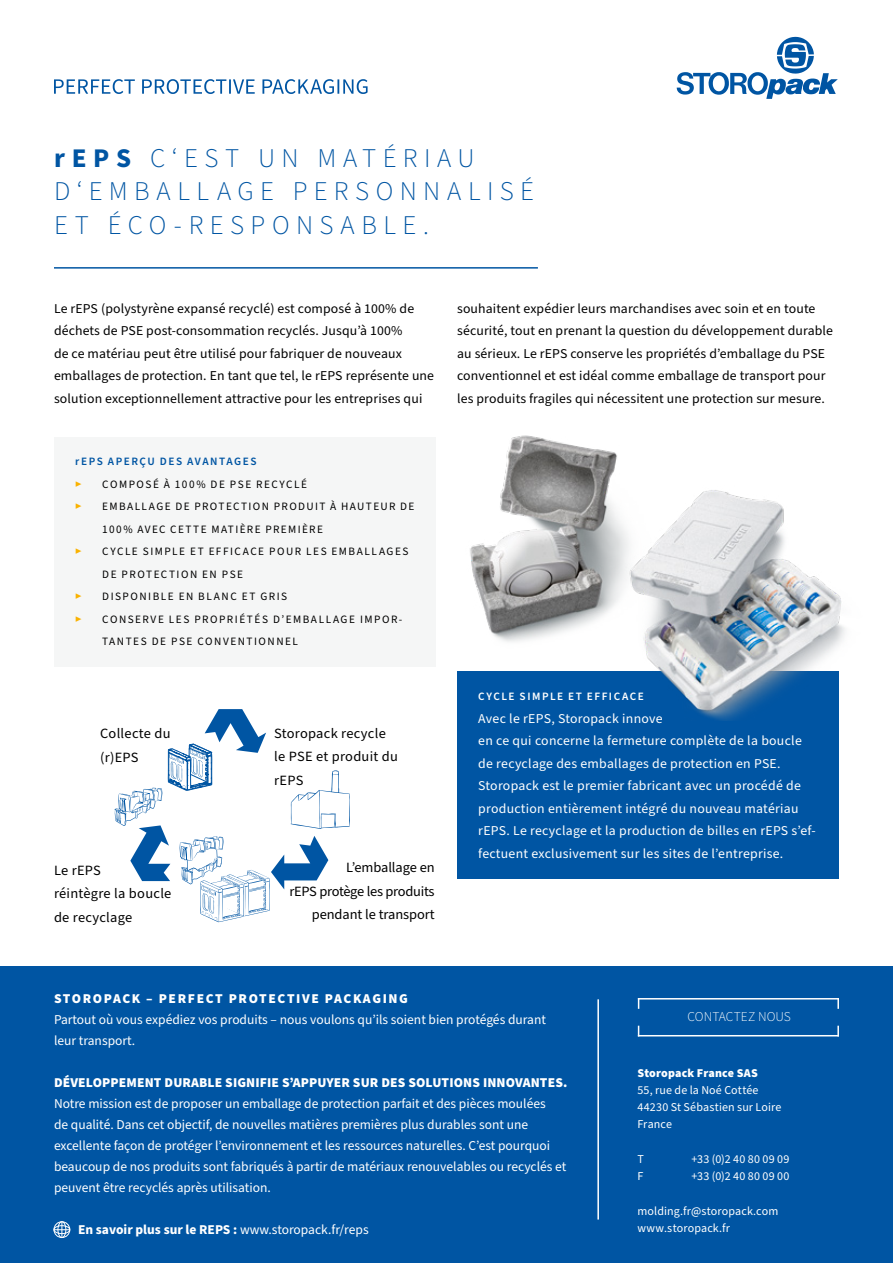
<style>
.page{position:relative;width:893px;height:1263px;background:#fff}
.page>*{position:absolute;margin:0;border:0;box-sizing:border-box;transform-origin:0 0}
.Headline__blue__ligh{font:300 27px "Source Sans Pro";letter-spacing:.24em;color:#0055a3}
.t1{font:14.1px/23.5px "Source Sans Pro";letter-spacing:.01em;color:#000}
.t2{font:14.1px/23.5px "Source Sans Pro";letter-spacing:-.01em;color:#000;text-align:right}
.Text_body_black__reg{font:13.5px/22.5px "Source Sans Pro";letter-spacing:.01em;color:#000}
.Text_body_white__reg{font:13.5px/21px "Source Sans Pro";color:#fff}
.Text_body_white__reg-2{font:13.5px/22.5px "Source Sans Pro";letter-spacing:.02em;color:#fff}
.t3{font:900 13.5px "Source Sans Pro";letter-spacing:.01em;color:#fff}
.t4{font:700 13.5px "Source Sans Pro";color:#fff}
.t5{font:900 13.5px "Source Sans Pro";letter-spacing:.12em;color:#fff}
.t6{font:300 13.5px "Source Sans Pro";letter-spacing:.005em;color:#fff}
.t7{font:12px/17.2px "Source Sans Pro";letter-spacing:.01em;color:#fff}
.t8{font:11.25px/22.5px "Source Sans Pro";letter-spacing:.135em;color:#000}
.Subheadline_blue__se{font:600 11.25px "Source Sans Pro";letter-spacing:.135em;color:#0055a3}
.Subheadline_white__s{font:600 11.25px "Source Sans Pro";letter-spacing:.135em;color:#fff}
.t9{font:11.25px "Source Sans Pro";color:#fab200}
.s1{font-weight:700}
.s2{font-weight:400}
.s3{font-weight:900}
</style>
<div class="page">
<svg style="left:677px;top:37px;width:161px;height:62px"></svg>
<svg style="left:54px;top:79px;width:314px;height:15px"></svg>
<div style="left:0;top:966px;width:893px;height:297px;background:#0055a3"></div>
<hr style="left:597px;top:999px;width:2px;height:220px;background:#fff">
<div style="left:54px;top:1221px;width:16px;height:17px;border:1px solid #fff;border-radius:50%"></div>
<div style="left:58px;top:1221px;width:8px;height:17px;border:1px solid #fff;border-radius:50%"></div>
<svg style="left:54px;top:1222px;width:16px;height:16px"></svg>
<div style="left:54px;top:437px;width:382px;height:229px;background:#f5f6f6"></div>
<div style="left:457px;top:672px;width:382px;height:207px;background:#0055a3"></div>
<hr style="left:54px;top:267px;width:484px;height:2px;background:#0055a3">
<hr style="left:638px;top:998px;width:201px;height:1px;background:#fff">
<svg style="left:837px;top:999px;width:2px;height:10px"></svg>
<hr style="left:638px;top:1035px;width:201px;height:1px;background:#fff">
<svg style="left:837px;top:1026px;width:2px;height:9px"></svg>
<svg style="left:115px;top:709px;width:235px;height:213px"></svg>
<img style="left:607px;top:490px;width:238px;height:230px">
<img style="left:470px;top:435px;width:200px;height:215px">
<p class="Headline__blue__ligh" style="left:54px;top:140px;width:422px"><span class="s1">rEPS</span> C‘EST UN MATÉRIAU</p>
<p class="Headline__blue__ligh" style="left:54px;top:173px;width:482px">D‘EMBALLAGE PERSONNALISÉ</p>
<p class="Headline__blue__ligh" style="left:54px;top:207px;width:376px">ET ÉCO-RESPONSABLE.</p>
<p class="Text_body_black__reg" style="left:54px;top:297px;width:382px">Le rEPS (polystyrène expansé recyclé) est composé à 100% de déchets de PSE post-consommation recyclés. Jusqu’à 100%<br>de ce matériau peut être utilisé pour fabriquer de nouveaux emballages de protection. En tant que tel, le rEPS représente une solution exceptionnellement attractive pour les entreprises qui</p>
<p class="Text_body_black__reg" style="left:457px;top:297px;width:377px">souhaitent expédier leurs marchandises avec soin et en toute sécurité, tout en prenant la question du développement durable au sérieux. Le rEPS conserve les propriétés d’emballage du PSE conventionnel et est idéal comme emballage de transport pour les produits fragiles qui nécessitent une protection sur mesure.</p>
<p class="Subheadline_blue__se" style="left:75px;top:454px;width:183px">rEPS APERÇU DES AVANTAGES</p>
<p class="t9" style="left:75px;top:476px;width:8px">▶</p>
<p class="t8" style="left:102px;top:473px;width:206px">COMPOSÉ À 100% DE PSE RECYCLÉ</p>
<p class="t9" style="left:75px;top:499px;width:8px">▶</p>
<p class="t8" style="left:102px;top:495px;width:314px">EMBALLAGE DE PROTECTION PRODUIT À HAUTEUR DE<br>100% AVEC CETTE MATIÈRE PREMIÈRE</p>
<p class="t9" style="left:75px;top:544px;width:8px">▶</p>
<p class="t8" style="left:102px;top:540px;width:308px">CYCLE SIMPLE ET EFFICACE POUR LES EMBALLAGES<br>DE PROTECTION EN PSE</p>
<p class="t9" style="left:75px;top:589px;width:8px">▶</p>
<p class="t8" style="left:102px;top:585px;width:186px">DISPONIBLE EN BLANC ET GRIS</p>
<p class="t9" style="left:75px;top:611px;width:8px">▶</p>
<p class="t8" style="left:102px;top:608px;width:302px">CONSERVE LES PROPRIÉTÉS D’EMBALLAGE IMPOR-<br>TANTES DE PSE CONVENTIONNEL</p>
<p class="t1" style="left:100px;top:722px;width:72px">Collecte du (r)EPS</p>
<p class="t1" style="left:274px;top:722px;width:125px">Storopack recycle le PSE et produit du rEPS</p>
<p class="t1" style="left:54px;top:859px;width:119px">Le rEPS<br>réintègre la boucle de recyclage</p>
<p class="t2" style="left:289px;top:856px;width:147px">L’emballage en<br>rEPS protège les produits pendant le transport</p>
<p class="Subheadline_white__s" style="left:478px;top:689px;width:167px">CYCLE SIMPLE ET EFFICACE</p>
<p class="Text_body_white__reg-2" style="left:478px;top:707px;width:339px">Avec le rEPS, Storopack innove<br>en ce qui concerne la fermeture complète de la boucle de recyclage des emballages de protection en PSE.<br>Storopack est le premier fabricant avec un procédé de production entièrement intégré du nouveau matériau rEPS. Le recyclage et la production de billes en rEPS s’ef&shy;fectuent exclusivement sur les sites de l’entreprise.</p>
<p class="t5" style="left:54px;top:989px;width:355px">STOROPACK – PERFECT PROTECTIVE PACKAGING</p>
<p class="Text_body_white__reg" style="left:54px;top:1010px;width:493px">Partout où vous expédiez vos produits – nous voulons qu’ils soient bien protégés durant leur transport.</p>
<p class="t3" style="left:54px;top:1073px;width:515px">DÉVELOPPEMENT DURABLE SIGNIFIE S’APPUYER SUR DES SOLUTIONS INNOVANTES.</p>
<p class="Text_body_white__reg" style="left:54px;top:1094px;width:514px">Notre mission est de proposer un emballage de protection parfait et des pièces moulées<br>de qualité. Dans cet objectif, de nouvelles matières premières plus durables sont une excellente façon de protéger l’environnement et les ressources naturelles. C’est pourquoi beaucoup de nos produits sont fabriqués à partir de matériaux renouvelables ou recyclés et peuvent être recyclés après utilisation.</p>
<p class="t4" style="left:78px;top:1221px;width:292px">En savoir plus sur le REPS : <span class="s2">www.storopack.fr/reps</span></p>
<p class="t6" style="left:687px;top:1008px;width:105px">CONTACTEZ NOUS</p>
<p class="t7" style="left:637px;top:1064px;width:145px"><span class="s3">Storopack France SAS<br></span>55, rue de la Noé Cottée<br>44230 St Sébastien sur Loire<br>France</p>
<p class="t7" style="left:637px;top:1150px;width:8px">T</p>
<p class="t7" style="left:691px;top:1150px;width:99px">+33 (0)2 40 80 09 09</p>
<p class="t7" style="left:637px;top:1168px;width:7px">F</p>
<p class="t7" style="left:691px;top:1168px;width:100px">+33 (0)2 40 80 09 00</p>
<p class="t7" style="left:637px;top:1202px;width:142px">molding.fr@storopack.com www.storopack.fr</p>
</div>
